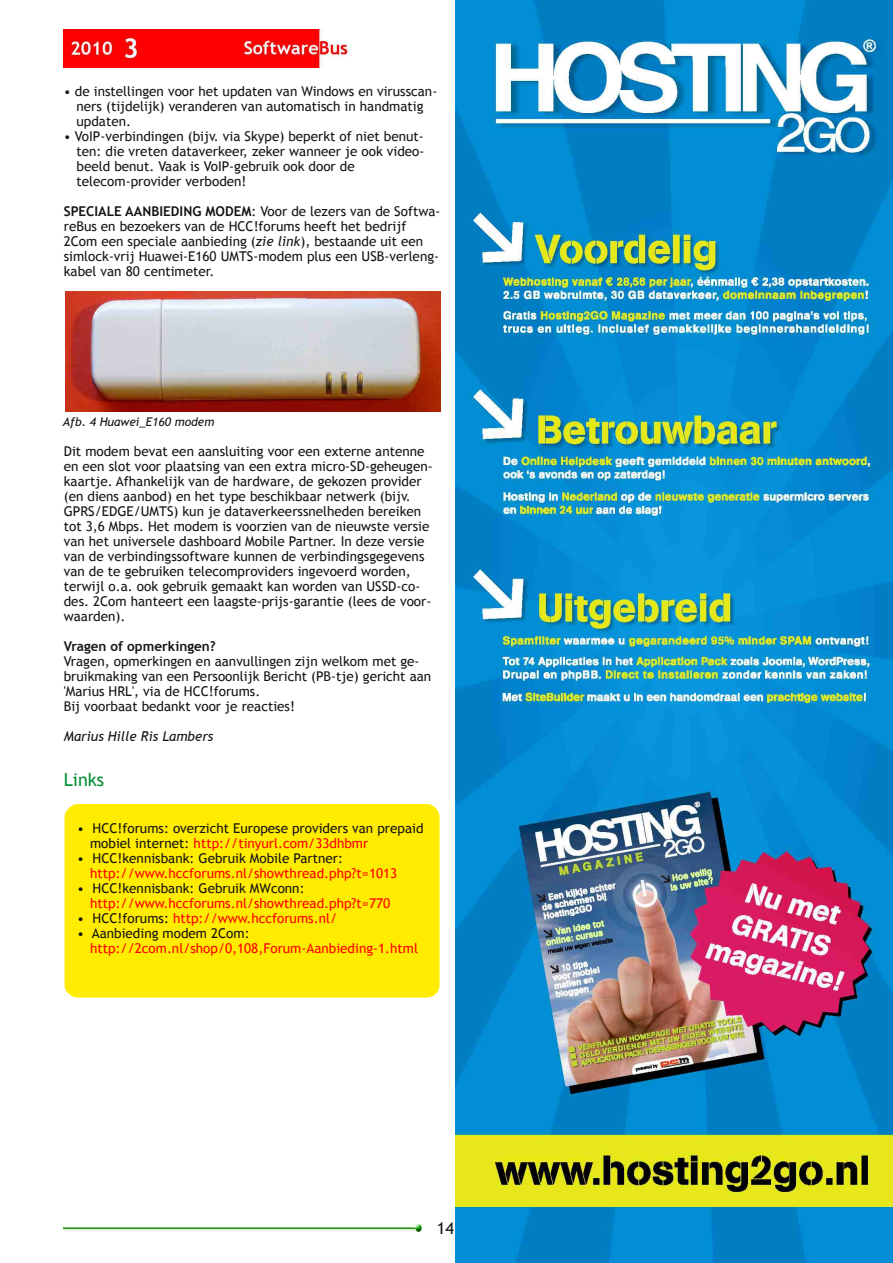
<style>
.page{position:relative;width:893px;height:1263px;background:#fff}
.page>*{position:absolute;margin:0;border:0;box-sizing:border-box;transform-origin:0 0}
.t1{font:18px "Trebuchet MS";color:#008f33}
.t2{font:16.5px "Trebuchet MS";color:#161413}
.t3{font:13.5px/15px "Trebuchet MS";color:#161413}
.t4{font:13.5px "Trebuchet MS";color:#f00}
.t5{font:italic 13.5px "Trebuchet MS";color:#161413}
.t6{font:700 13.5px "Trebuchet MS";color:#161413}
.t7{font:italic 12px "Trebuchet MS";color:#161413}
.s1{font-weight:700}
.s2{font-style:italic}
.s3{color:#f00}
.s4{color:#161413}
</style>
<div class="page">
<img style="left:64px;top:30px;width:288px;height:38px">
<img style="left:64px;top:1225px;width:358px;height:6px">
<img style="left:65px;top:292px;width:375px;height:119px">
<div style="left:65px;top:804px;width:375px;height:193px;background:#ffec00;border-radius:13px"></div>
<img style="left:455px;top:0;width:438px;height:1263px">
<p class="t3" style="left:77px;top:84px;width:362px;text-indent:-13px">• de instellingen voor het updaten van Windows en virusscan‐ ners (tijdelijk) veranderen van automatisch in handmatig updaten.</p>
<p class="t3" style="left:77px;top:129px;width:349px;text-indent:-13px">• VoIP‐verbindingen (bijv. via Skype) beperkt of niet benut‐ ten: die vreten dataverkeer, zeker wanneer je ook video‐ beeld benut. Vaak is VoIP‐gebruik ook door de telecom‐provider verboden!</p>
<p class="t3" style="left:64px;top:204px;width:378px"><span class="s1">SPECIALE AANBIEDING MODEM</span>: Voor de lezers van de Softwa‐ reBus en bezoekers van de HCC!forums heeft het bedrijf 2Com een speciale aanbieding (<span class="s2">zie link</span>), bestaande uit een simlock‐vrij Huawei‐E160 UMTS‐modem plus een USB‐verleng‐ kabel van 80 centimeter.</p>
<p class="t7" style="left:63px;top:415px;width:153px">Afb. 4 Huawei_E160 modem</p>
<p class="t3" style="left:64px;top:444px;width:370px">Dit modem bevat een aansluiting voor een externe antenne en een slot voor plaatsing van een extra micro‐SD‐geheugen‐ kaartje. Afhankelijk van de hardware, de gekozen provider (en diens aanbod) en het type beschikbaar netwerk (bijv.<br>GPRS/EDGE/UMTS) kun je dataverkeerssnelheden bereiken tot 3,6 Mbps. Het modem is voorzien van de nieuwste versie van het universele dashboard Mobile Partner. In deze versie van de verbindingssoftware kunnen de verbindingsgegevens van de te gebruiken telecomproviders ingevoerd worden, terwijl o.a. ook gebruik gemaakt kan worden van USSD‐co‐ des. 2Com hanteert een laagste‐prijs‐garantie (lees de voor‐ waarden).</p>
<p class="t6" style="left:64px;top:638px;width:153px">Vragen of opmerkingen?</p>
<p class="t3" style="left:64px;top:654px;width:369px">Vragen, opmerkingen en aanvullingen zijn welkom met ge‐ bruikmaking van een Persoonlijk Bericht (PB‐tje) gericht aan 'Marius HRL', via de HCC!forums.<br>Bij voorbaat bedankt voor je reacties!</p>
<p class="t5" style="left:64px;top:728px;width:151px">Marius Hille Ris Lambers</p>
<h1 class="t1" style="left:64px;top:769px;width:42px">Links</h1>
<p class="t3" style="left:90px;top:821px;width:335px;text-indent:-13px">• HCC!forums: overzicht Europese providers van prepaid mobiel internet: <span class="s3">http://tinyurl.com/33dhbmr</span></p>
<p class="t3" style="left:77px;top:851px;width:267px">• HCC!kennisbank: Gebruik Mobile Partner:</p>
<p class="t4" style="left:90px;top:866px;width:309px">http://www.hccforums.nl/showthread.php?t=1013</p>
<p class="t3" style="left:77px;top:881px;width:229px">• HCC!kennisbank: Gebruik MWconn:</p>
<p class="t4" style="left:90px;top:896px;width:302px">http://www.hccforums.nl/showthread.php?t=770</p>
<p class="t4" style="left:77px;top:911px;width:261px"><span class="s4">• HCC!forums:</span> http://www.hccforums.nl/</p>
<p class="t3" style="left:77px;top:926px;width:174px">• Aanbieding modem 2Com:</p>
<p class="t4" style="left:90px;top:941px;width:329px">http://2com.nl/shop/0,108,Forum‐Aanbieding‐1.html</p>
<p class="t2" style="left:437px;top:1219px;width:19px">14</p>
</div>
